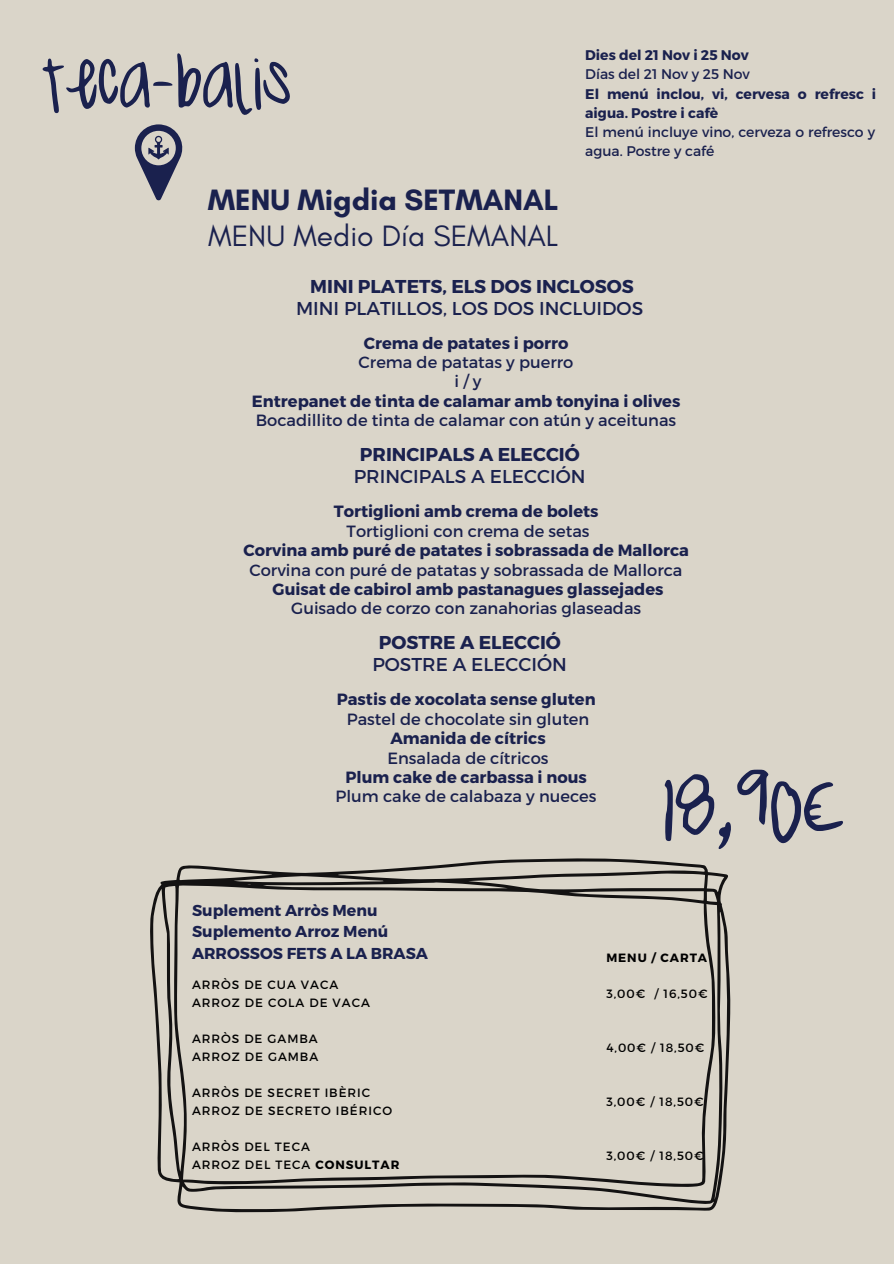
<style>
.page{position:relative;width:894px;height:1264px;background:#fff}
.page>*{position:absolute;margin:0;border:0;box-sizing:border-box;transform-origin:0 0}
.t1{font:99.75px "Megan Hand";color:#1a214e}
.t2{font:77.4px "Megan Hand";color:#1a214e}
.t3{font:30px "Glacial Indifference";color:#1a214e}
.t4{font:700 30px "Glacial Indifference";color:#1a214e}
.t5{font:18.6px "Montserrat";color:#1a214e}
.t6{font:700 18.6px "Montserrat";color:#1a214e}
.t7{font:16.2px/19.4px "Montserrat";color:#1a214e;text-align:center}
.t8{font:700 16.2px "Montserrat";color:#1a214e}
.t9{font:700 15.75px/21.5px "Montserrat";color:#1a214e}
.t10{font:13.95px/19.2px "Montserrat";color:#1a214e}
.t11{font:700 13.95px/19.2px "Montserrat";color:#1a214e}
.t12{font:12px/18px "Montserrat";letter-spacing:.08em;color:#000}
.t13{font:700 12px "Montserrat";letter-spacing:.08em;color:#000}
.s1{font-weight:700}
</style>
<div class="page">
<div style="left:0;top:0;width:893px;height:1263px;background:#dad5c9"></div>
<svg style="left:135px;top:124px;width:48px;height:77px"></svg>
<svg style="left:150px;top:858px;width:580px;height:354px"></svg>
<h2 class="t2" style="left:41px;top:47px;width:251px">teca-balis</h2>
<h3 class="t4" style="left:208px;top:182px;width:352px">MENU Migdia SETMANAL</h3>
<h3 class="t3" style="left:208px;top:218px;width:351px">MENU Medio Día SEMANAL</h3>
<p class="t11" style="left:585px;top:45px;width:165px">Dies del 21 Nov i 25 Nov</p>
<p class="t10" style="left:585px;top:64px;width:166px">Días del 21 Nov y 25 Nov</p>
<p class="t11" style="left:585px;top:83px;width:292px">El menú inclou, vi, cervesa o refresc i aigua. Postre i cafè</p>
<p class="t10" style="left:585px;top:122px;width:291px">El menú incluye vino, cerveza o refresco y agua. Postre y café</p>
<p class="t6" style="left:310px;top:274px;width:325px">MINI PLATETS, ELS DOS INCLOSOS</p>
<p class="t5" style="left:296px;top:296px;width:348px">MINI PLATILLOS, LOS DOS INCLUIDOS</p>
<p class="t8" style="left:364px;top:332px;width:206px">Crema de patates i porro</p>
<p class="t7" style="left:358px;top:352px;width:216px">Crema de patatas y puerro i/y</p>
<p class="t8" style="left:252px;top:390px;width:430px">Entrepanet de tinta de calamar amb tonyina i olives</p>
<p class="t7" style="left:255px;top:410px;width:422px">Bocadillito de tinta de calamar con atún y aceitunas</p>
<p class="t6" style="left:360px;top:442px;width:221px">PRINCIPALS A ELECCIÓ</p>
<p class="t5" style="left:354px;top:464px;width:233px">PRINCIPALS A ELECCIÓN</p>
<p class="t8" style="left:333px;top:501px;width:266px">Tortiglioni amb crema de bolets</p>
<p class="t7" style="left:346px;top:520px;width:244px">Tortiglioni con crema de setas</p>
<p class="t8" style="left:243px;top:540px;width:447px">Corvina amb puré de patates i sobrassada de Mallorca</p>
<p class="t7" style="left:249px;top:559px;width:434px">Corvina con puré de patatas y sobrassada de Mallorca</p>
<p class="t8" style="left:272px;top:578px;width:392px">Guisat de cabirol amb pastanagues glassejades</p>
<p class="t7" style="left:291px;top:598px;width:351px">Guisado de corzo con zanahorias glaseadas</p>
<p class="t6" style="left:379px;top:630px;width:183px">POSTRE A ELECCIÓ</p>
<p class="t5" style="left:372px;top:652px;width:196px">POSTRE A ELECCIÓN</p>
<p class="t8" style="left:336px;top:689px;width:260px">Pastis de xocolata sense gluten</p>
<p class="t7" style="left:347px;top:708px;width:244px">Pastel de chocolate sin gluten</p>
<p class="t8" style="left:390px;top:727px;width:157px">Amanida de cítrics</p>
<p class="t7" style="left:387px;top:747px;width:162px">Ensalada de cítricos</p>
<p class="t8" style="left:345px;top:766px;width:243px">Plum cake de carbassa i nous</p>
<p class="t7" style="left:335px;top:786px;width:262px">Plum cake de calabaza y nueces</p>
<h1 class="t1" style="left:663px;top:764px;width:183px">18,90€</h1>
<p class="t9" style="left:192px;top:898px;width:237px">Suplement Arròs Menu<br>Suplemento Arroz Menú<br>ARROSSOS FETS A LA BRASA</p>
<p class="t12" style="left:192px;top:974px;width:179px">ARRÒS DE CUA VACA<br>ARROZ DE COLA DE VACA</p>
<p class="t12" style="left:192px;top:1028px;width:128px">ARRÒS DE GAMBA<br>ARROZ DE GAMBA</p>
<p class="t12" style="left:192px;top:1082px;width:201px">ARRÒS DE SECRET IBÈRIC<br>ARROZ DE SECRETO IBÉRICO</p>
<p class="t12" style="left:192px;top:1136px;width:209px">ARRÒS DEL TECA<br>ARROZ DEL TECA <span class="s1">CONSULTAR</span></p>
<p class="t13" style="left:606px;top:949px;width:102px">MENU / CARTA</p>
<p class="t12" style="left:606px;top:983px;width:103px">3,00€ / 16,50€</p>
<p class="t12" style="left:606px;top:1037px;width:99px">4,00€ / 18,50€</p>
<p class="t12" style="left:606px;top:1091px;width:99px">3,00€ / 18,50€</p>
<p class="t12" style="left:606px;top:1145px;width:99px">3,00€ / 18,50€</p>
</div>
